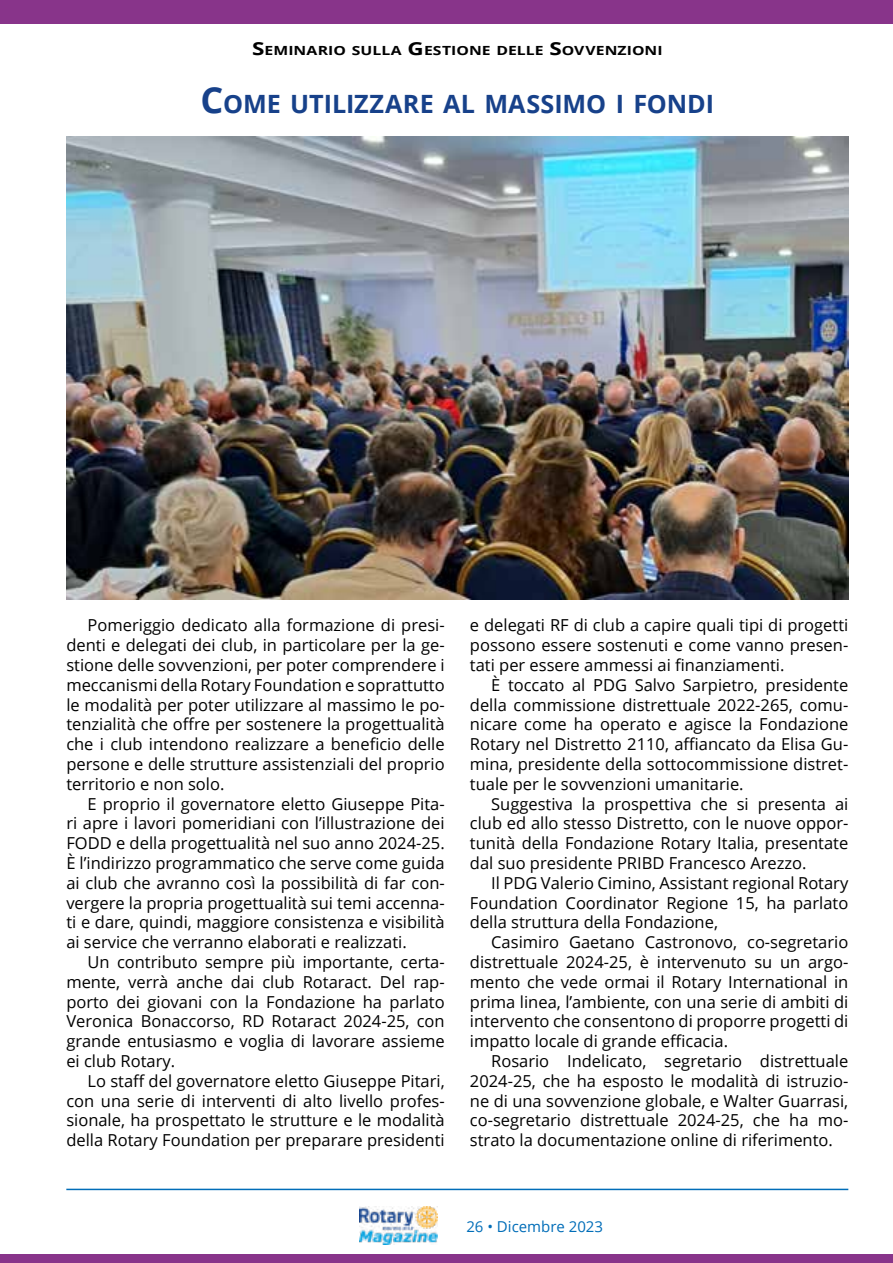
<style>
.page{position:relative;width:893px;height:1263px;background:#fff}
.page>*{position:absolute;margin:0;border:0;box-sizing:border-box;transform-origin:0 0}
.t1{font:700 25.2px "Open Sans";letter-spacing:-.005em;color:#17418a}
.t2{font:16.5px "Open Sans";color:#000}
.t3{font:15px "Open Sans";color:#006db8}
.t4{font:700 12.6px "Open Sans";color:#000;scale:1.25 1}
.s1{font-size:18px}
.s2{font-size:36px}
</style>
<div class="page">
<img style="left:359px;top:1206px;width:78px;height:39px">
<hr style="left:66px;top:1189px;width:782px;height:1px;background:#006db8">
<div style="left:0;top:1254px;width:893px;height:9px;background:#88348a"></div>
<div style="left:0;top:0;width:893px;height:23px;background:#88348a"></div>
<img style="left:66px;top:137px;width:782px;height:463px">
<p class="t4" style="left:252px;top:42px;width:330px"><span class="s1">S</span>EMINARIO SULLA <span class="s1">G</span>ESTIONE DELLE <span class="s1">S</span>OVVENZIONI</p>
<p class="t1" style="left:201px;top:86px;width:515px"><span class="s2">C</span>OME UTILIZZARE AL MASSIMO I FONDI</p>
<p class="t2" style="left:88px;top:614px;width:359px">Pomeriggio dedicato alla formazione di presi-</p>
<p class="t2" style="left:66px;top:634px;width:380px">denti e delegati dei club, in particolare per la ge-</p>
<p class="t2" style="left:66px;top:654px;width:380px">stione delle sovvenzioni, per poter comprendere i</p>
<p class="t2" style="left:66px;top:673px;width:380px">meccanismi della Rotary Foundation e soprattutto</p>
<p class="t2" style="left:66px;top:693px;width:380px">le modalità per poter utilizzare al massimo le po-</p>
<p class="t2" style="left:66px;top:713px;width:380px">tenzialità che offre per sostenere la progettualità</p>
<p class="t2" style="left:66px;top:733px;width:380px">che i club intendono realizzare a beneficio delle</p>
<p class="t2" style="left:66px;top:753px;width:380px">persone e delle strutture assistenziali del proprio</p>
<p class="t2" style="left:66px;top:772px;width:160px">territorio e non solo.</p>
<p class="t2" style="left:88px;top:792px;width:359px">E proprio il governatore eletto Giuseppe Pita-</p>
<p class="t2" style="left:66px;top:812px;width:380px">ri apre i lavori pomeridiani con l’illustrazione dei</p>
<p class="t2" style="left:66px;top:832px;width:380px">FODD e della progettualità nel suo anno 2024-25.</p>
<p class="t2" style="left:66px;top:852px;width:380px">È l’indirizzo programmatico che serve come guida</p>
<p class="t2" style="left:66px;top:871px;width:380px">ai club che avranno così la possibilità di far con-</p>
<p class="t2" style="left:66px;top:891px;width:380px">vergere la propria progettualità sui temi accenna-</p>
<p class="t2" style="left:66px;top:911px;width:380px">ti e dare, quindi, maggiore consistenza e visibilità</p>
<p class="t2" style="left:66px;top:931px;width:342px">ai service che verranno elaborati e realizzati.</p>
<p class="t2" style="left:88px;top:951px;width:359px">Un contributo sempre più importante, certa-</p>
<p class="t2" style="left:66px;top:970px;width:380px">mente, verrà anche dai club Rotaract. Del rap-</p>
<p class="t2" style="left:66px;top:990px;width:380px">porto dei giovani con la Fondazione ha parlato</p>
<p class="t2" style="left:66px;top:1010px;width:380px">Veronica Bonaccorso, RD Rotaract 2024-25, con</p>
<p class="t2" style="left:66px;top:1030px;width:380px">grande entusiasmo e voglia di lavorare assieme</p>
<p class="t2" style="left:66px;top:1050px;width:110px">ei club Rotary.</p>
<p class="t2" style="left:88px;top:1069px;width:359px">Lo staff del governatore eletto Giuseppe Pitari,</p>
<p class="t2" style="left:66px;top:1089px;width:380px">con una serie di interventi di alto livello profes-</p>
<p class="t2" style="left:66px;top:1109px;width:380px">sionale, ha prospettato le strutture e le modalità</p>
<p class="t2" style="left:66px;top:1129px;width:380px">della Rotary Foundation per preparare presidenti</p>
<p class="t2" style="left:470px;top:614px;width:380px">e delegati RF di club a capire quali tipi di progetti</p>
<p class="t2" style="left:470px;top:634px;width:380px">possono essere sostenuti e come vanno presen-</p>
<p class="t2" style="left:470px;top:654px;width:316px">tati per essere ammessi ai finanziamenti.</p>
<p class="t2" style="left:491px;top:673px;width:359px">È toccato al PDG Salvo Sarpietro, presidente</p>
<p class="t2" style="left:470px;top:693px;width:380px">della commissione distrettuale 2022-265, comu-</p>
<p class="t2" style="left:470px;top:713px;width:380px">nicare come ha operato e agisce la Fondazione</p>
<p class="t2" style="left:470px;top:733px;width:380px">Rotary nel Distretto 2110, affiancato da Elisa Gu-</p>
<p class="t2" style="left:470px;top:753px;width:380px">mina, presidente della sottocommissione distret-</p>
<p class="t2" style="left:470px;top:772px;width:275px">tuale per le sovvenzioni umanitarie.</p>
<p class="t2" style="left:491px;top:792px;width:359px">Suggestiva la prospettiva che si presenta ai</p>
<p class="t2" style="left:470px;top:812px;width:380px">club ed allo stesso Distretto, con le nuove oppor-</p>
<p class="t2" style="left:470px;top:832px;width:380px">tunità della Fondazione Rotary Italia, presentate</p>
<p class="t2" style="left:470px;top:852px;width:338px">dal suo presidente PRIBD Francesco Arezzo.</p>
<p class="t2" style="left:491px;top:871px;width:359px">Il PDG Valerio Cimino, Assistant regional Rotary</p>
<p class="t2" style="left:470px;top:891px;width:380px">Foundation Coordinator Regione 15, ha parlato</p>
<p class="t2" style="left:470px;top:911px;width:250px">della struttura della Fondazione,</p>
<p class="t2" style="left:491px;top:931px;width:359px">Casimiro Gaetano Castronovo, co-segretario</p>
<p class="t2" style="left:470px;top:951px;width:380px">distrettuale 2024-25, è intervenuto su un argo-</p>
<p class="t2" style="left:470px;top:970px;width:380px">mento che vede ormai il Rotary International in</p>
<p class="t2" style="left:470px;top:990px;width:380px">prima linea, l’ambiente, con una serie di ambiti di</p>
<p class="t2" style="left:470px;top:1010px;width:380px">intervento che consentono di proporre progetti di</p>
<p class="t2" style="left:470px;top:1030px;width:260px">impatto locale di grande efficacia.</p>
<p class="t2" style="left:491px;top:1050px;width:359px">Rosario Indelicato, segretario distrettuale</p>
<p class="t2" style="left:470px;top:1069px;width:380px">2024-25, che ha esposto le modalità di istruzio-</p>
<p class="t2" style="left:470px;top:1089px;width:380px">ne di una sovvenzione globale, e Walter Guarrasi,</p>
<p class="t2" style="left:470px;top:1109px;width:380px">co-segretario distrettuale 2024-25, che ha mo-</p>
<p class="t2" style="left:470px;top:1129px;width:364px">strato la documentazione online di riferimento.</p>
<p class="t3" style="left:466px;top:1216px;width:138px">26 • Dicembre 2023</p>
</div>
